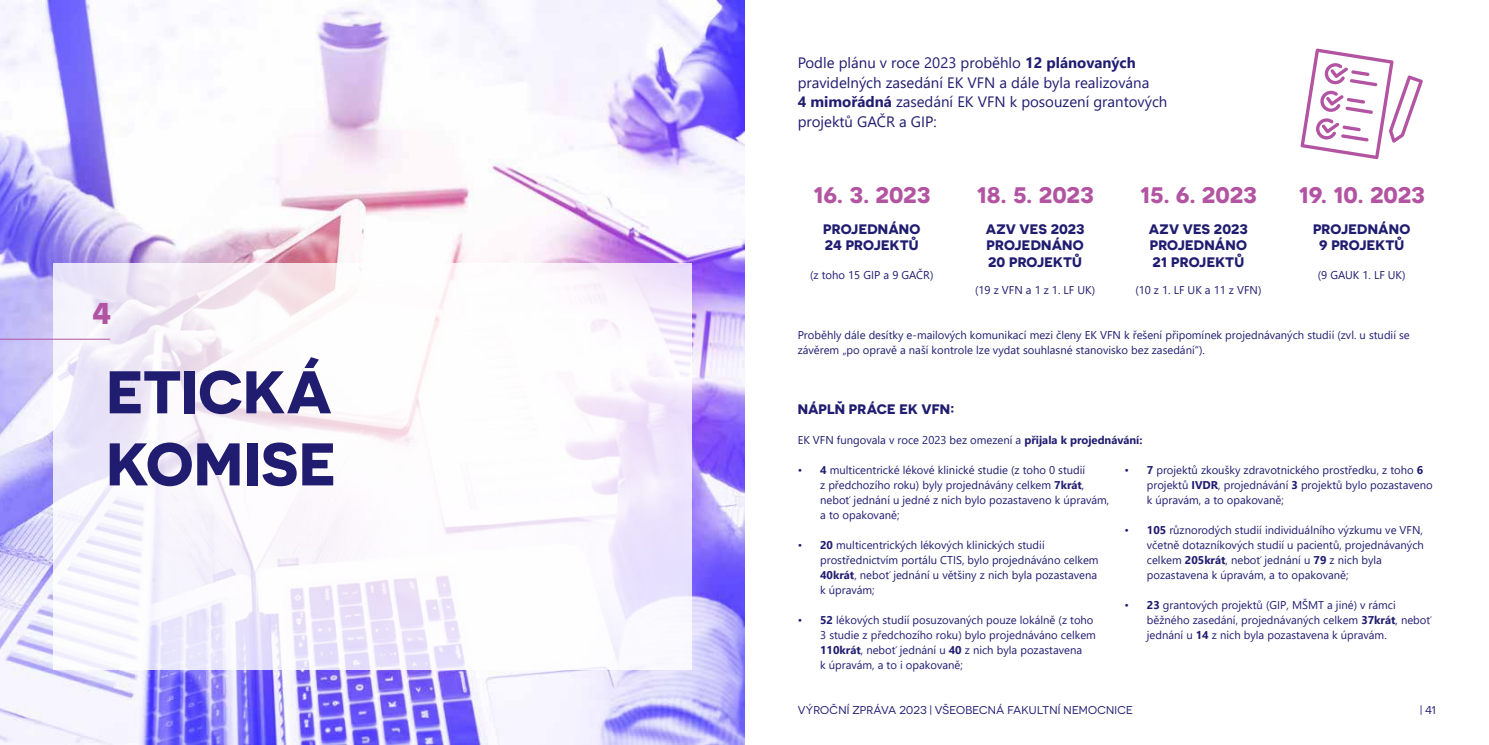
<style>
.page{position:relative;width:1489px;height:745px;background:#fff}
.page>*{position:absolute;margin:0;border:0;box-sizing:border-box;transform-origin:0 0}
.Titul{font:700 60px/72px "Novecentosanswide";letter-spacing:.005em;color:#201c70}
.Podtitul{font:700 30px "Novecentosanswide";color:#b254a1}
.Nadpis{font:700 22.5px "Novecentosanswide";letter-spacing:-.01em;color:#b254a1}
.perex{font:15px/19.5px "Segoe UI";color:#201c70}
.Podnadpis_1{font:700 13.75px/16.5px "Novecentosanswide";letter-spacing:.01em;color:#201c70;text-align:justify}
.txt{font:11.25px/15px "Segoe UI";color:#201c70}
.txt-2{font:11.25px "Novecentosanswide";letter-spacing:.01em;color:#201c70}
.s1{font-weight:700}
</style>
<div class="page">
<img style="left:0;top:0;width:744px;height:743px">
<svg style="left:1300px;top:48px;width:122px;height:111px"></svg>
<svg style="left:53px;top:263px;width:638px;height:406px"></svg>
<hr style="left:0;top:338px;width:110px;height:1px;background:#b254a1">
<p class="Podtitul" style="left:92px;top:294px;width:21px">4</p>
<p class="Titul" style="left:106px;top:354px;width:231px">ETICKÁ<br>KOMISE</p>
<p class="perex" style="left:797px;top:52px;width:371px">Podle plánu v roce 2023 proběhlo <span class="s1">12 plánovaných </span>pravidelných zasedání EK VFN a dále byla realizována<br><span class="s1">4 mimořádná</span> zasedání EK VFN k posouzení grantových projektů GAČR a GIP:</p>
<p class="Nadpis" style="left:813px;top:181px;width:119px">16. 3. 2023</p>
<p class="Nadpis" style="left:976px;top:181px;width:119px">18. 5. 2023</p>
<p class="Nadpis" style="left:1139px;top:181px;width:118px">15. 6. 2023</p>
<p class="Nadpis" style="left:1298px;top:181px;width:128px">19. 10. 2023</p>
<p class="Podnadpis_1" style="left:823px;top:220px;width:99px">PROJEDNÁNO<br>24 PROJEKTŮ</p>
<p class="txt" style="left:810px;top:266px;width:125px">(z toho 15 GIP a 9 GAČR)</p>
<p class="Podnadpis_1" style="left:985px;top:220px;width:100px">AZV VES 2023<br>PROJEDNÁNO 20 PROJEKTŮ</p>
<p class="txt" style="left:975px;top:281px;width:121px">(19 z VFN a 1 z 1. LF UK)</p>
<p class="Podnadpis_1" style="left:1148px;top:220px;width:100px">AZV VES 2023<br>PROJEDNÁNO 21 PROJEKTŮ</p>
<p class="txt" style="left:1135px;top:281px;width:128px">(10 z 1. LF UK a 11 z VFN)</p>
<p class="Podnadpis_1" style="left:1312px;top:220px;width:99px;text-align:center">PROJEDNÁNO<br>9 PROJEKTŮ</p>
<p class="txt" style="left:1317px;top:266px;width:89px">(9 GAUK 1. LF UK)</p>
<p class="txt" style="left:797px;top:326px;width:613px">Proběhly dále desítky e-mailových komunikací mezi členy EK VFN k řešení připomínek projednávaných studií (zvl. u studií se závěrem „po opravě a naší kontrole lze vydat souhlasné stanovisko bez zasedání“).</p>
<p class="Podnadpis_1" style="left:797px;top:400px;width:158px">NÁPLŇ PRÁCE EK VFN:</p>
<p class="txt" style="left:797px;top:431px;width:346px">EK VFN fungovala v roce 2023 bez omezení a <span class="s1">přijala k projednávání:</span></p>
<p class="txt" style="left:820px;top:461px;width:291px;text-indent:-22px">• <span class="s1">4</span> multicentrické lékové klinické studie (z toho 0 studií<br>z předchozího roku) byly projednávány celkem <span class="s1">7krát</span>, neboť jednání u jedné z nich bylo pozastaveno k úpravám, a to opakovaně;</p>
<p class="txt" style="left:820px;top:536px;width:280px;text-indent:-22px">• <span class="s1">20</span> multicentrických lékových klinických studií prostřednictvím portálu CTIS, bylo projednáváno celkem <span class="s1">40krát</span>, neboť jednání u většiny z nich byla pozastavena k úpravám;</p>
<p class="txt" style="left:820px;top:611px;width:277px;text-indent:-22px">• <span class="s1">52</span> lékových studií posuzovaných pouze lokálně (z toho 3 studie z předchozího roku) bylo projednáváno celkem <span class="s1">110krát</span>, neboť jednání u <span class="s1">40</span> z nich byla pozastavena<br>k úpravám, a to i opakovaně;</p>
<p class="txt" style="left:1146px;top:461px;width:287px;text-indent:-22px">• <span class="s1">7</span> projektů zkoušky zdravotnického prostředku, z toho <span class="s1">6 </span>projektů <span class="s1">IVDR</span>, projednávání <span class="s1">3</span> projektů bylo pozastaveno k úpravám, a to opakovaně;</p>
<p class="txt" style="left:1146px;top:521px;width:278px;text-indent:-22px">• <span class="s1">105</span> různorodých studií individuálního výzkumu ve VFN, včetně dotazníkových studií u pacientů, projednávaných celkem <span class="s1">205krát</span>, neboť jednání u <span class="s1">79</span> z nich byla pozastavena k úpravám, a to opakovaně;</p>
<p class="txt" style="left:1146px;top:596px;width:286px;text-indent:-22px">• <span class="s1">23</span> grantových projektů (GIP, MŠMT a jiné) v rámci běžného zasedání, projednávaných celkem <span class="s1">37krát</span>, neboť jednání u <span class="s1">14</span> z nich byla pozastavena k úpravám.</p>
<p class="txt-2" style="left:797px;top:703px;width:337px">VÝROČNÍ ZPRÁVA 2023 | VŠEOBECNÁ FAKULTNÍ NEMOCNICE</p>
<p class="txt-2" style="left:1419px;top:703px;width:17px">| 41</p>
</div>
